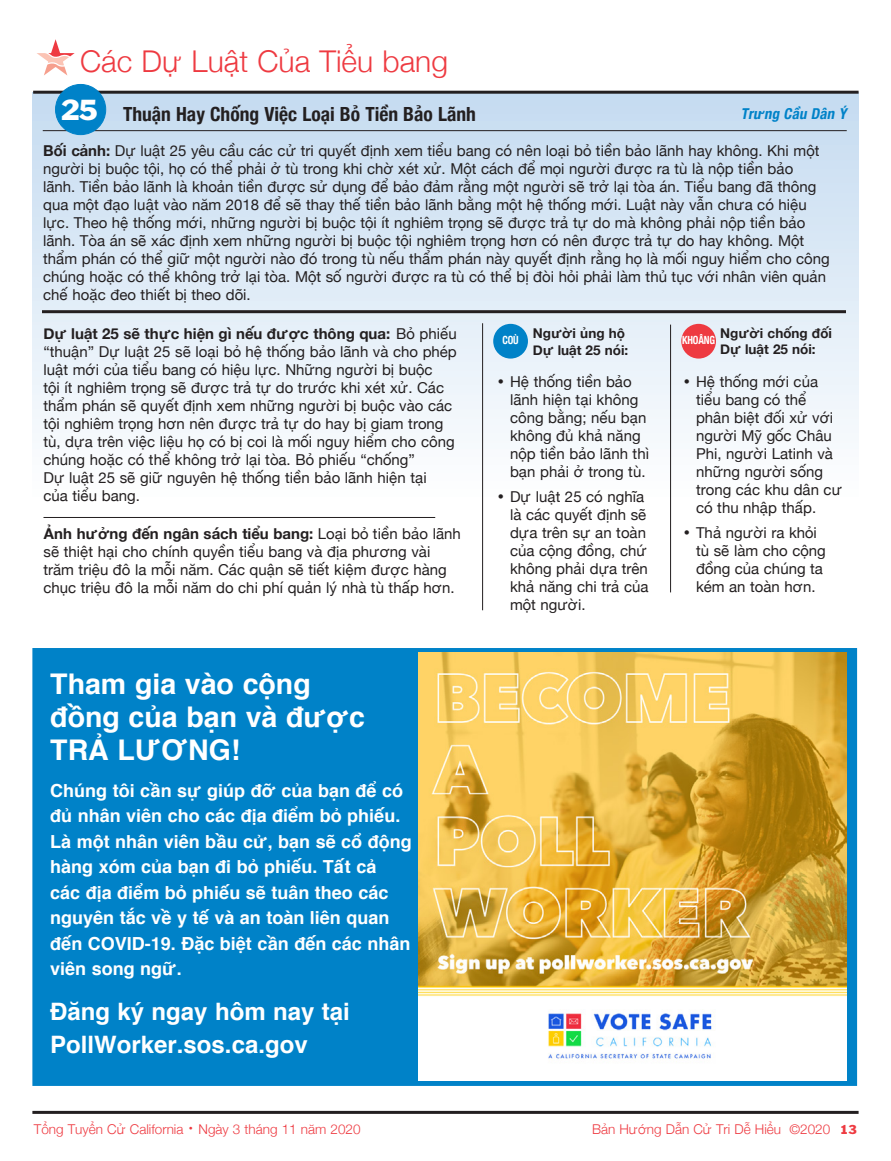
<style>
.page{position:relative;width:891px;height:1161px;background:#fff}
.page>*{position:absolute;margin:0;border:0;box-sizing:border-box;transform-origin:0 0}
.t1{font:300 30px "Helvetica Neue";color:#ee3a41}
.t2{font:700 28.5px/33px "Helvetica";color:#fff}
.t3{font:27px "Franklin Gothic";color:#fff}
.t4{font:700 24px/33px "Helvetica";color:#fff}
.t5{font:700 condensed 19.5px "Helvetica Neue";color:#231f20}
.t6{font:700 18px/25.5px "Helvetica";color:#fff}
.t7{font:15px/18px "Helvetica Neue";color:#231f20}
.t8{font:italic 700 condensed 15px "Helvetica Neue";color:#0082c8}
.t9{font:300 13.5px "Helvetica Neue";color:#ee3a41}
.t10{font:700 13.5px/16.5px "Helvetica Neue";color:#231f20}
.t11{font:700 condensed 11.25px "Helvetica Neue";letter-spacing:-.01em;color:#fff;scale:.9 1}
.s1{font-weight:700}
.s2{font-family:"Geometric 415 BT Lite A"}
.s3{font-family:"Geometric 415 BT Black A";font-weight:400;font-size:16.5px}
.s4{font-family:"Franklin Gothic";font-weight:400;font-size:12px}
</style>
<div class="page">
<hr style="left:32px;top:1111px;width:827px;height:3px;background:#231f20">
<svg style="left:37px;top:39px;width:38px;height:37px"></svg>
<div style="left:32px;top:648px;width:826px;height:438px;background:#0082c8"></div>
<div style="left:32px;top:92px;width:827px;height:406px;background:linear-gradient(to bottom,#c4dbf0,#fefefe)"></div>
<hr style="left:42px;top:310px;width:804px;height:3px;background:#231f20">
<hr style="left:482px;top:323px;width:1px;height:287px;background:#231f20">
<hr style="left:670px;top:325px;width:1px;height:267px;background:#231f20">
<hr style="left:44px;top:517px;width:391px;height:1px;background:#231f20">
<hr style="left:33px;top:91px;width:826px;height:3px;background:#231f20">
<div style="left:493px;top:324px;width:35px;height:35px;background:#0082c8;border-radius:50%"></div>
<div style="left:681px;top:324px;width:35px;height:35px;background:#ee3a41;border-radius:50%"></div>
<hr style="left:43px;top:130px;width:804px;height:1px;background:#231f20">
<div style="left:56px;top:84px;width:50px;height:51px;background:#0082c8;border-radius:50%"></div>
<div style="left:55px;top:84px;width:51px;height:51px;border:1px solid #0082c8;border-radius:50%"></div>
<img style="left:419px;top:653px;width:428px;height:427px">
<h1 class="t1" style="left:80px;top:37px;width:369px">Các Dự Luật Của Tiểu bang</h1>
<h3 class="t3" style="left:61px;top:92px;width:39px">25</h3>
<h3 class="t5" style="left:123px;top:97px;width:354px">Thuận Hay Chống Việc Loại Bỏ Tiền Bảo Lãnh</h3>
<p class="t8" style="left:741px;top:101px;width:111px">Trưng Cầu Dân Ý</p>
<p class="t7" style="left:43px;top:142px;width:788px"><span class="s1">Bối cảnh:</span> Dự luật 25 yêu cầu các cử tri quyết định xem tiểu bang có nên loại bỏ tiền bảo lãnh hay không. Khi một người bị buộc tội, họ có thể phải ở tù trong khi chờ xét xử. Một cách để mọi người được ra tù là nộp tiền bảo<br>lãnh. Tiền bảo lãnh là khoản tiền được sử dụng để bảo đảm rằng một người sẽ trở lại tòa án. Tiểu bang đã thông qua một đạo luật vào năm 2018 để sẽ thay thế tiền bảo lãnh bằng một hệ thống mới. Luật này vẫn chưa có hiệu lực. Theo hệ thống mới, những người bị buộc tội ít nghiêm trọng sẽ được trả tự do mà không phải nộp tiền bảo lãnh. Tòa án sẽ xác định xem những người bị buộc tội nghiêm trọng hơn có nên được trả tự do hay không. Một thẩm phán có thể giữ một người nào đó trong tù nếu thẩm phán này quyết định rằng họ là mối nguy hiểm cho công chúng hoặc có thể không trở lại tòa. Một số người được ra tù có thể bị đòi hỏi phải làm thủ tục với nhân viên quản chế hoặc đeo thiết bị theo dõi.</p>
<p class="t7" style="left:44px;top:326px;width:415px"><span class="s1">Dự luật 25 sẽ thực hiện gì nếu được thông qua:</span> Bỏ phiếu “thuận” Dự luật 25 sẽ loại bỏ hệ thống bảo lãnh và cho phép luật mới của tiểu bang có hiệu lực. Những người bị buộc<br>tội ít nghiêm trọng sẽ được trả tự do trước khi xét xử. Các thẩm phán sẽ quyết định xem những người bị buộc vào các tội nghiêm trọng hơn nên được trả tự do hay bị giam trong tù, dựa trên việc liệu họ có bị coi là mối nguy hiểm cho công chúng hoặc có thể không trở lại tòa. Bỏ phiếu “chống”<br>Dự luật 25 sẽ giữ nguyên hệ thống tiền bảo lãnh hiện tại<br>của tiểu bang.</p>
<p class="t7" style="left:44px;top:526px;width:419px"><span class="s1">Ảnh hưởng đến ngân sách tiểu bang:</span> Loại bỏ tiền bảo lãnh sẽ thiệt hại cho chính quyền tiểu bang và địa phương vài trăm triệu đô la mỗi năm. Các quận sẽ tiết kiệm được hàng chục triệu đô la mỗi năm do chi phí quản lý nhà tù thấp hơn.</p>
<h2 class="t2" style="left:50px;top:668px;width:316px">Tham gia vào cộng đồng của bạn và được<br>TRẢ LƯƠNG!</h2>
<p class="t6" style="left:50px;top:778px;width:363px">Chúng tôi cần sự giúp đỡ của bạn để có đủ nhân viên cho các địa điểm bỏ phiếu.<br>Là một nhân viên bầu cử, bạn sẽ cổ động hàng xóm của bạn đi bỏ phiếu. Tất cả<br>các địa điểm bỏ phiếu sẽ tuân theo các nguyên tắc về y tế và an toàn liên quan đến COVID-19. Đặc biệt cần đến các nhân viên song ngữ.</p>
<h3 class="t4" style="left:50px;top:995px;width:301px">Đăng ký ngay hôm nay tại<br>PollWorker.sos.ca.gov</h3>
<p class="t11" style="left:502px;top:331px;width:20px">COÙ</p>
<p class="t10" style="left:720px;top:325px;width:113px">Người chống đối<br>Dự luật 25 nói:</p>
<p class="t10" style="left:533px;top:325px;width:97px">Người ủng hộ<br>Dự luật 25 nói:</p>
<p class="t11" style="left:682px;top:331px;width:38px">KHOÂNG</p>
<p class="t7" style="left:510px;top:373px;width:140px;text-indent:-14px"><span class="s2">•</span> Hệ thống tiền bảo lãnh hiện tại không công bằng; nếu bạn không đủ khả năng nộp tiền bảo lãnh thì bạn phải ở trong tù.</p>
<p class="t7" style="left:510px;top:489px;width:140px;text-indent:-14px"><span class="s2">•</span> Dự luật 25 có nghĩa là các quyết định sẽ dựa trên sự an toàn của cộng đồng, chứ không phải dựa trên khả năng chi trả của một người.</p>
<p class="t7" style="left:696px;top:373px;width:148px;text-indent:-14px"><span class="s2">•</span> Hệ thống mới của tiểu bang có thể phân biệt đối xử với người Mỹ gốc Châu<br>Phi, người Latinh và những người sống trong các khu dân cư có thu nhập thấp.</p>
<p class="t7" style="left:696px;top:525px;width:131px;text-indent:-14px"><span class="s2">•</span> Thả người ra khỏi tù sẽ làm cho cộng đồng của chúng ta kém an toàn hơn.</p>
<p class="t9" style="left:34px;top:1119px;width:328px">Tổng Tuyển Cử California <span class="s3">·</span> Ngày 3 tháng 11 năm 2020</p>
<p class="t9" style="left:592px;top:1119px;width:267px">Bản Hướng Dẫn Cử Tri Dễ Hiểu ©2020 <span class="s4">13</span></p>
</div>
